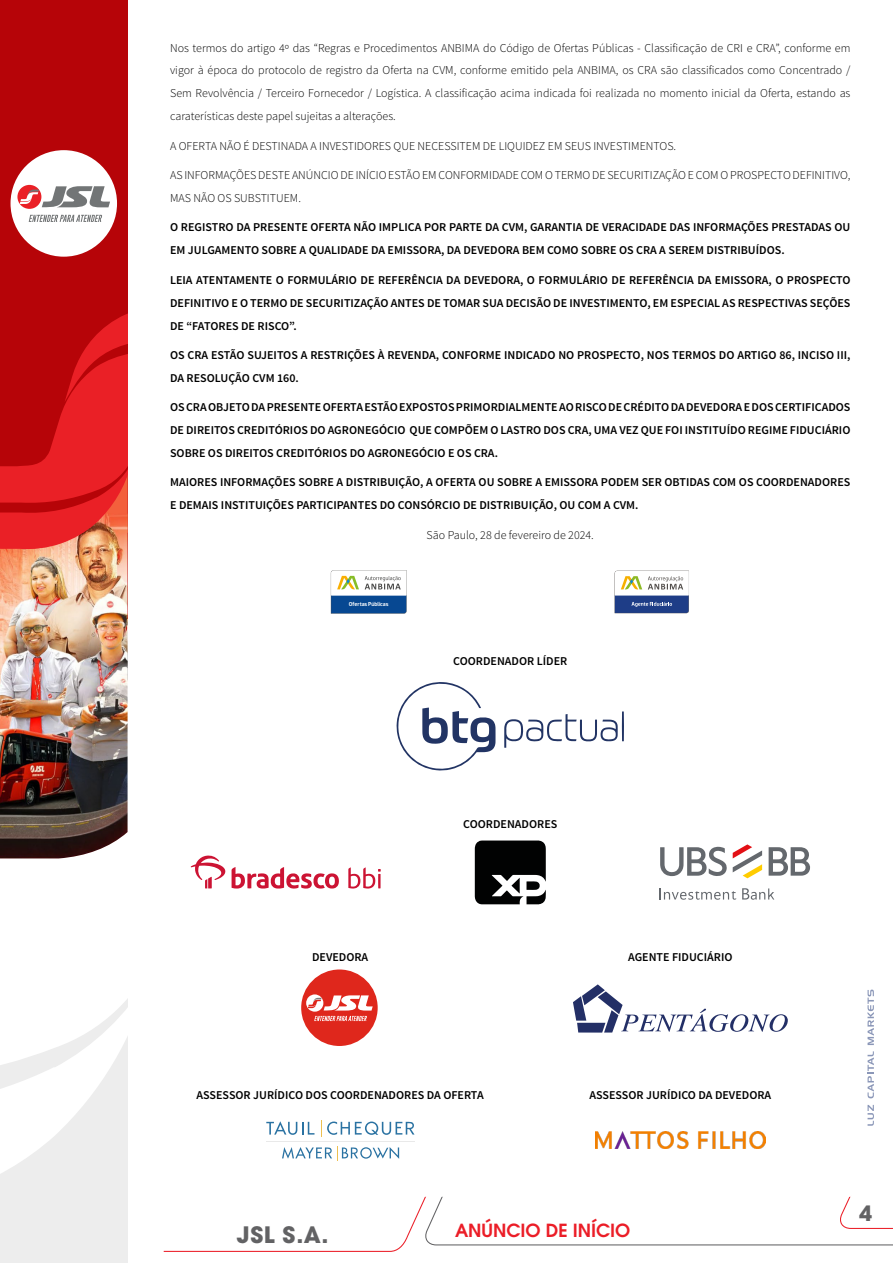
<style>
.page{position:relative;width:893px;height:1263px;background:#fff}
.page>*{position:absolute;margin:0;border:0;box-sizing:border-box;transform-origin:0 0}
.t1{font:700 22.5px "ITC Avant Garde Pro";color:#626264}
.t2{font:700 21px "ITC Avant Garde Pro";color:#626264}
.t3{font:600 18px "ITC Avant Garde Pro";color:#eb1d27}
.t4{font:600 12px/23px "Source Sans Pro";color:#000;text-align:justify}
.t5{font:300 12px/23px "Source Sans Pro";color:#000;text-align:justify}
.t6{font:500 5.85px "Dobra";letter-spacing:-.01em;color:#fff}
</style>
<div class="page">
<div style="left:0;top:230px;width:128px;height:1033px;background:#ededed"></div>
<svg style="left:0;top:1084px;width:99px;height:90px"></svg>
<svg style="left:0;top:858px;width:128px;height:226px;background:#fdfcfc"></svg>
<div style="left:0;top:0;width:128px;height:618px;background:#b60408"></div>
<img style="left:0;top:808px;width:128px;height:50px">
<img style="left:0;top:313px;width:128px;height:495px">
<div style="left:11px;top:150px;width:106px;height:107px;background:#fff;border-radius:50%"></div>
<svg style="left:17px;top:185px;width:93px;height:24px"></svg>
<svg style="left:29px;top:215px;width:73px;height:7px"></svg>
<svg style="left:163px;top:1197px;width:730px;height:55px"></svg>
<svg style="left:331px;top:570px;width:76px;height:44px"></svg>
<svg style="left:615px;top:571px;width:74px;height:42px"></svg>
<svg style="left:397px;top:682px;width:98px;height:88px"></svg>
<svg style="left:504px;top:711px;width:120px;height:37px"></svg>
<svg style="left:232px;top:867px;width:107px;height:21px"></svg>
<svg style="left:191px;top:855px;width:35px;height:33px"></svg>
<svg style="left:348px;top:867px;width:33px;height:21px"></svg>
<svg style="left:475px;top:840px;width:71px;height:64px"></svg>
<svg style="left:742px;top:888px;width:32px;height:12px"></svg>
<svg style="left:660px;top:888px;width:76px;height:12px"></svg>
<svg style="left:660px;top:847px;width:67px;height:29px"></svg>
<svg style="left:769px;top:847px;width:41px;height:29px"></svg>
<svg style="left:733px;top:844px;width:29px;height:34px"></svg>
<div style="left:301px;top:969px;width:77px;height:77px;background:#df271c;border-radius:50%"></div>
<svg style="left:306px;top:994px;width:67px;height:27px"></svg>
<svg style="left:573px;top:984px;width:215px;height:48px"></svg>
<svg style="left:266px;top:1121px;width:48px;height:14px"></svg>
<svg style="left:282px;top:1146px;width:117px;height:14px"></svg>
<svg style="left:321px;top:1120px;width:93px;height:16px"></svg>
<hr style="left:266px;top:1141px;width:148px;height:1px;background:#e9e9e9">
<img style="left:595px;top:1132px;width:170px;height:17px">
<svg style="left:867px;top:1105px;width:7px;height:21px"></svg>
<svg style="left:867px;top:1051px;width:7px;height:47px"></svg>
<svg style="left:867px;top:989px;width:7px;height:56px"></svg>
<p class="t5" style="left:170px;top:36px;width:682px">Nos termos do artigo 4º das “Regras e Procedimentos ANBIMA do Código de Ofertas Públicas - Classificação de CRI e CRA”, conforme em vigor à época do protocolo de registro da Oferta na CVM, conforme emitido pela ANBIMA, os CRA são classificados como Concentrado / Sem Revolvência / Terceiro Fornecedor / Logística. A classificação acima indicada foi realizada no momento inicial da Oferta, estando as caraterísticas deste papel sujeitas a alterações.</p>
<p class="t5" style="left:170px;top:134px;width:508px">A OFERTA NÃO É DESTINADA A INVESTIDORES QUE NECESSITEM DE LIQUIDEZ EM SEUS INVESTIMENTOS.</p>
<p class="t5" style="left:170px;top:164px;width:682px">AS INFORMAÇÕES DESTE ANÚNCIO DE INÍCIO ESTÃO EM CONFORMIDADE COM O TERMO DE SECURITIZAÇÃO E COM O PROSPECTO DEFINITIVO,<br>MAS NÃO OS SUBSTITUEM.</p>
<h6 class="t4" style="left:170px;top:216px;width:682px">O REGISTRO DA PRESENTE OFERTA NÃO IMPLICA POR PARTE DA CVM, GARANTIA DE VERACIDADE DAS INFORMAÇÕES PRESTADAS OU</h6>
<p class="t4" style="left:170px;top:239px;width:616px">EM JULGAMENTO SOBRE A QUALIDADE DA EMISSORA, DA DEVEDORA BEM COMO SOBRE OS CRA A SEREM DISTRIBUÍDOS.</p>
<p class="t4" style="left:170px;top:268px;width:682px">LEIA ATENTAMENTE O FORMULÁRIO DE REFERÊNCIA DA DEVEDORA, O FORMULÁRIO DE REFERÊNCIA DA EMISSORA, O PROSPECTO DEFINITIVO E O TERMO DE SECURITIZAÇÃO ANTES DE TOMAR SUA DECISÃO DE INVESTIMENTO, EM ESPECIAL AS RESPECTIVAS SEÇÕES DE “FATORES DE RISCO”.</p>
<p class="t4" style="left:170px;top:344px;width:682px">OS CRA ESTÃO SUJEITOS A RESTRIÇÕES À REVENDA, CONFORME INDICADO NO PROSPECTO, NOS TERMOS DO ARTIGO 86, INCISO III,</p>
<p class="t4" style="left:170px;top:367px;width:130px">DA RESOLUÇÃO CVM 160.</p>
<p class="t4" style="left:170px;top:396px;width:682px">OS CRA OBJETO DA PRESENTE OFERTA ESTÃO EXPOSTOS PRIMORDIALMENTE AO RISCO DE CRÉDITO DA DEVEDORA E DOS CERTIFICADOS DE DIREITOS CREDITÓRIOS DO AGRONEGÓCIO QUE COMPÕEM O LASTRO DOS CRA, UMA VEZ QUE FOI INSTITUÍDO REGIME FIDUCIÁRIO SOBRE OS DIREITOS CREDITÓRIOS DO AGRONEGÓCIO E OS CRA.</p>
<p class="t4" style="left:170px;top:471px;width:682px">MAIORES INFORMAÇÕES SOBRE A DISTRIBUIÇÃO, A OFERTA OU SOBRE A EMISSORA PODEM SER OBTIDAS COM OS COORDENADORES<br>E DEMAIS INSTITUIÇÕES PARTICIPANTES DO CONSÓRCIO DE DISTRIBUIÇÃO, OU COM A CVM.</p>
<p class="t5" style="left:427px;top:523px;width:169px">São Paulo, 28 de fevereiro de 2024.</p>
<p class="t6" style="left:349px;top:601px;width:41px">Ofertas Públicas</p>
<p class="t4" style="left:453px;top:650px;width:116px">COORDENADOR LÍDER</p>
<p class="t4" style="left:463px;top:813px;width:96px">COORDENADORES</p>
<p class="t4" style="left:312px;top:945px;width:58px">DEVEDORA</p>
<p class="t4" style="left:628px;top:945px;width:106px">AGENTE FIDUCIÁRIO</p>
<p class="t4" style="left:197px;top:1083px;width:289px">ASSESSOR JURÍDICO DOS COORDENADORES DA OFERTA</p>
<p class="t4" style="left:589px;top:1083px;width:183px">ASSESSOR JURÍDICO DA DEVEDORA</p>
<h1 class="t1" style="left:237px;top:1219px;width:93px">JSL S.A.</h1>
<h3 class="t3" style="left:455px;top:1218px;width:177px">ANÚNCIO DE INÍCIO</h3>
<h2 class="t2" style="left:859px;top:1199px;width:14px">4</h2>
</div>
